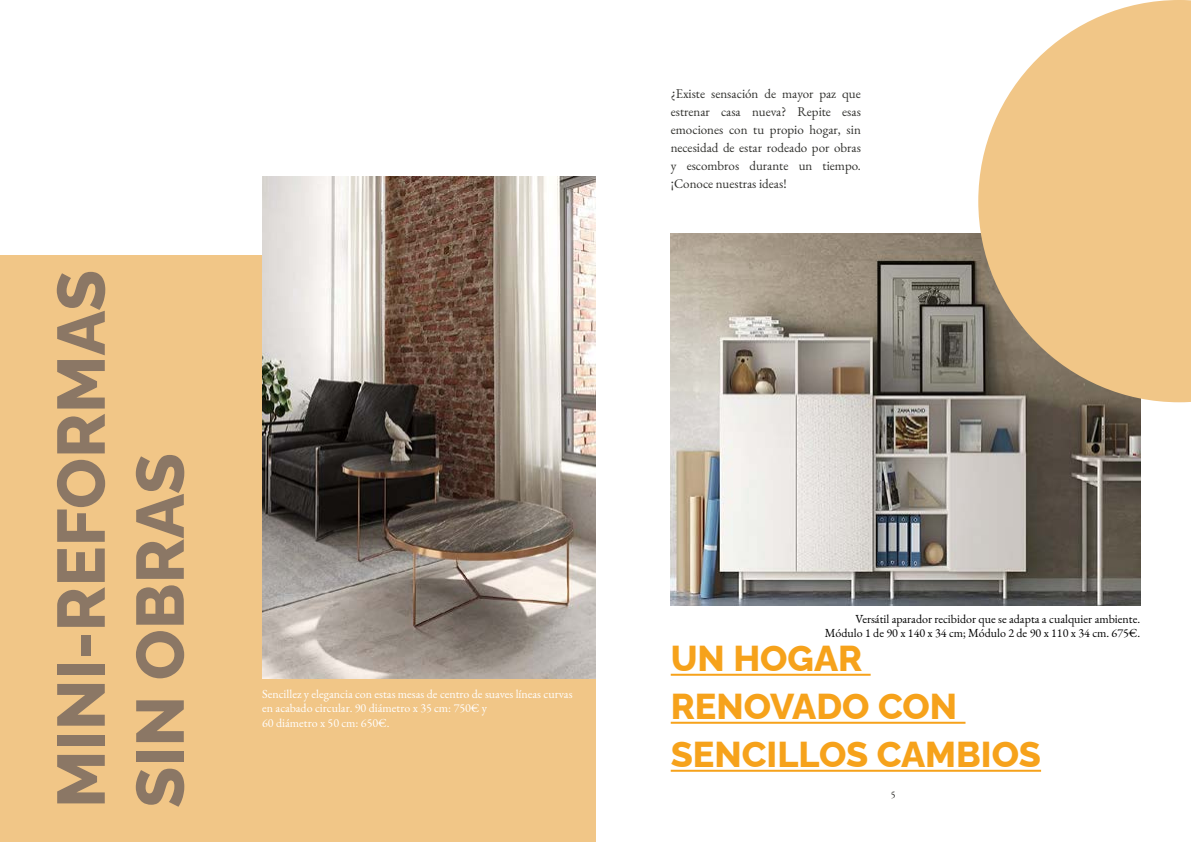
<style>
.page{position:relative;width:1191px;height:842px;background:#fff}
.page>*{position:absolute;margin:0;border:0;box-sizing:border-box;transform-origin:0 0}
.t1{font:800 67px/79px "Raleway";color:#8b7765}
.t2{font:800 36px/48px "Raleway";color:#f6a21b}
.t3{font:13px/18px "EB Garamond";color:#2f2f2c;text-align:justify}
.t4{font:12px/14.4px "EB Garamond";color:#fff}
.t5{font:12px/14.4px "EB Garamond";color:#000;text-align:right}
.t6{font:10px "EB Garamond";color:#2f2f2c}
</style>
<div class="page">
<div style="left:0;top:256px;width:595px;height:586px;background:#f1c687"></div>
<img style="left:262px;top:177px;width:333px;height:501px">
<img style="left:670px;top:233px;width:470px;height:373px">
<hr style="left:670px;top:674px;width:200px;height:2px;background:#f6a21b">
<hr style="left:670px;top:722px;width:295px;height:2px;background:#f6a21b">
<hr style="left:670px;top:770px;width:371px;height:2px;background:#f6a21b">
<svg style="left:978px;top:0;width:213px;height:402px;fill:#f1c687"></svg>
<h1 class="t1" style="left:35px;top:808px;width:539px;rotate:-90deg">MINI-REFORMAS<br>SIN OBRAS</h1>
<p class="t4" style="left:262px;top:687px;width:312px">Sencillez y elegancia con estas mesas de centro de suaves líneas curvas en acabado circular. 90 diámetro x 35 cm: 750€ y<br>60 diámetro x 50 cm: 650€.</p>
<p class="t3" style="left:671px;top:84px;width:192px">¿Existe sensación de mayor paz que estrenar casa nueva? Repite esas emociones con tu propio hogar, sin necesidad de estar rodeado por obras y escombros durante un tiempo. ¡Conoce nuestras ideas!</p>
<p class="t5" style="left:825px;top:611px;width:317px">Versátil aparador recibidor que se adapta a cualquier ambiente.<br>Módulo 1 de 90 x 140 x 34 cm; Módulo 2 de 90 x 110 x 34 cm. 675€.</p>
<h2 class="t2" style="left:670px;top:631px;width:372px">UN HOGAR<br>RENOVADO CON<br>SENCILLOS CAMBIOS</h2>
<p class="t6" style="left:891px;top:788px;width:6px">5</p>
</div>
